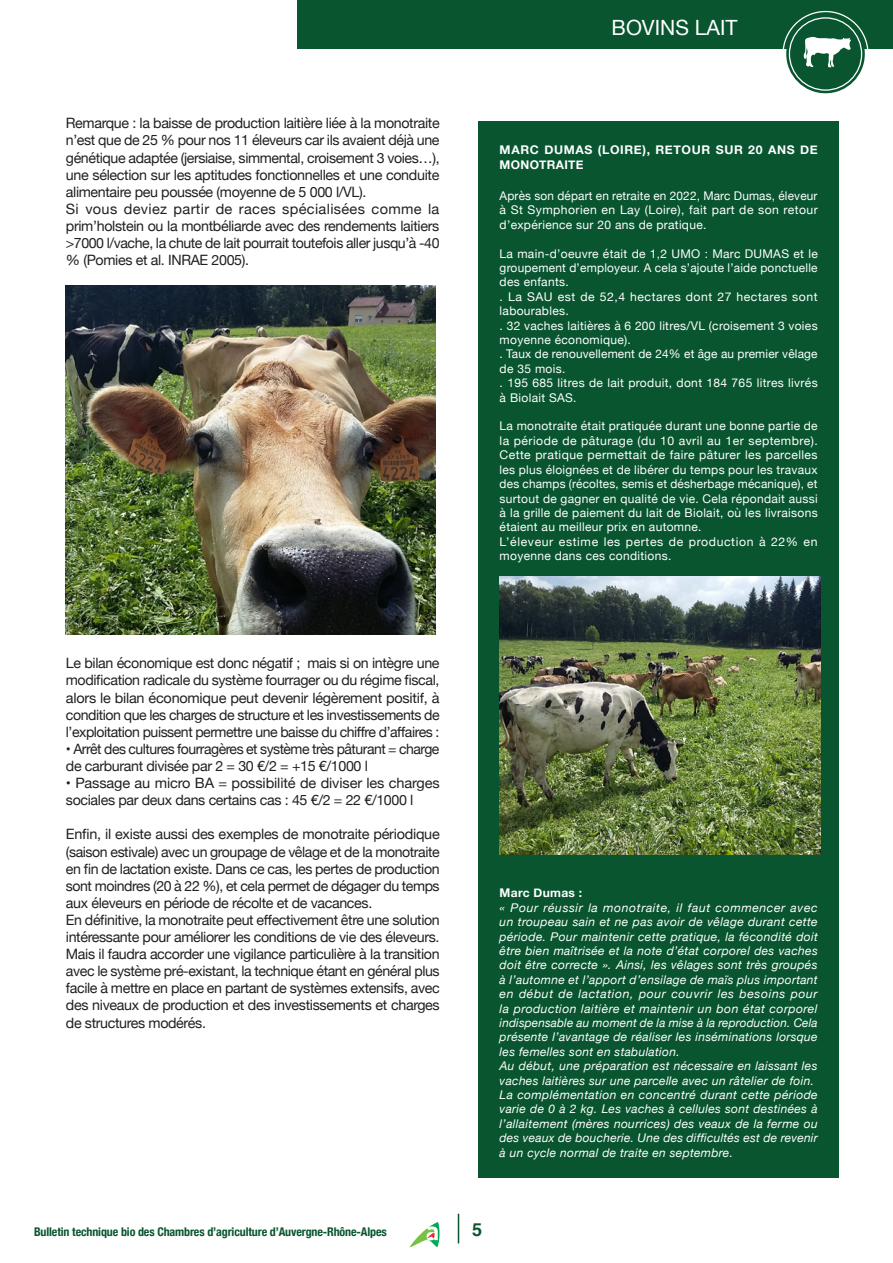
<style>
.page{position:relative;width:893px;height:1263px;background:#fff}
.page>*{position:absolute;margin:0;border:0;box-sizing:border-box;transform-origin:0 0}
.t1{font:21px "Helvetica Neue";color:#fff}
.t2{font:700 18px "Helvetica";color:#085530}
.t3{font:14.25px/17.1px "Helvetica Neue";letter-spacing:-.025em;color:#231f20;text-align:justify}
.t4{font:italic 12px/14.4px "Helvetica Neue";letter-spacing:.025em;color:#fff;text-align:justify}
.t5{font:12px/14.4px "Helvetica Neue";letter-spacing:.025em;color:#fff;text-align:justify}
.t6{font:12px/14.4px "Helvetica Neue";letter-spacing:.05em;color:#fff}
.t7{font:700 condensed 12px "Helvetica Neue";letter-spacing:-.01em;color:#085530}
.t8{font:12px/14.4px "Helvetica Neue";letter-spacing:.045em;color:#fff}
.t9{font:700 12px/14.4px "Helvetica Neue";letter-spacing:.05em;color:#fff}
.t10{font:700 12px "Helvetica Neue";letter-spacing:.025em;color:#fff}
</style>
<div class="page">
<div style="left:298px;top:0;width:595px;height:48px;background:#085530"></div>
<svg style="left:410px;top:1222px;width:30px;height:25px"></svg>
<svg style="left:458px;top:1214px;width:1px;height:29px"></svg>
<div style="left:786px;top:15px;width:79px;height:78px;background:#085530;border-radius:50%"></div>
<div style="left:789px;top:17px;width:73px;height:74px;border:1px solid #fff;border-radius:50%"></div>
<svg style="left:803px;top:36px;width:48px;height:31px"></svg>
<img style="left:66px;top:285px;width:370px;height:349px">
<div style="left:478px;top:121px;width:361px;height:1057px;background:#085530"></div>
<img style="left:500px;top:577px;width:321px;height:277px">
<p class="t3" style="left:66px;top:116px;width:375px">Remarque : la baisse de production laitière liée à la monotraite n’est que de 25 % pour nos 11 éleveurs car ils avaient déjà une génétique adaptée (jersiaise, simmental, croisement 3 voies…), une sélection sur les aptitudes fonctionnelles et une conduite alimentaire peu poussée (moyenne de 5 000 l/VL).</p>
<p class="t3" style="left:66px;top:201px;width:375px">Si vous deviez partir de races spécialisées comme la prim’holstein ou la montbéliarde avec des rendements laitiers &gt;7000 l/vache, la chute de lait pourrait toutefois aller jusqu’à -40 % (Pomies et al. INRAE 2005).</p>
<h1 class="t1" style="left:612px;top:13px;width:127px">BOVINS LAIT</h1>
<p class="t9" style="left:500px;top:143px;width:320px">MARC DUMAS (LOIRE), RETOUR SUR 20 ANS DE<br>MONOTRAITE</p>
<p class="t5" style="left:500px;top:189px;width:320px">Après son départ en retraite en 2022, Marc Dumas, éleveur à St Symphorien en Lay (Loire), fait part de son retour d’expérience sur 20 ans de pratique.</p>
<p class="t5" style="left:500px;top:247px;width:320px">La main-d’oeuvre était de 1,2 UMO : Marc DUMAS et le groupement d’employeur. A cela s’ajoute l’aide ponctuelle des enfants.</p>
<p class="t8" style="left:500px;top:290px;width:319px">. La SAU est de 52,4 hectares dont 27 hectares sont labourables.</p>
<p class="t5" style="left:500px;top:319px;width:319px">. 32 vaches laitières à 6 200 litres/VL (croisement 3 voies moyenne économique).</p>
<p class="t5" style="left:500px;top:348px;width:319px">. Taux de renouvellement de 24% et âge au premier vêlage de 35 mois.</p>
<p class="t5" style="left:500px;top:376px;width:320px">. 195 685 litres de lait produit, dont 184 765 litres livrés à Biolait SAS.</p>
<p class="t5" style="left:500px;top:420px;width:320px">La monotraite était pratiquée durant une bonne partie de la période de pâturage (du 10 avril au 1er septembre).<br>Cette pratique permettait de faire pâturer les parcelles les plus éloignées et de libérer du temps pour les travaux des champs (récoltes, semis et désherbage mécanique), et surtout de gagner en qualité de vie. Cela répondait aussi à la grille de paiement du lait de Biolait, où les livraisons étaient au meilleur prix en automne.</p>
<p class="t6" style="left:500px;top:535px;width:319px">L’éleveur estime les pertes de production à 22% en moyenne dans ces conditions.</p>
<p class="t3" style="left:66px;top:655px;width:375px">Le bilan économique est donc négatif ; mais si on intègre une modification radicale du système fourrager ou du régime fiscal, alors le bilan économique peut devenir légèrement positif, à condition que les charges de structure et les investissements de l’exploitation puissent permettre une baisse du chiffre d’affaires :</p>
<p class="t3" style="left:66px;top:741px;width:375px">• Arrêt des cultures fourragères et système très pâturant = charge de carburant divisée par 2 = 30 €/2 = +15 €/1000 l</p>
<p class="t3" style="left:66px;top:775px;width:375px">• Passage au micro BA = possibilité de diviser les charges sociales par deux dans certains cas : 45 €/2 = 22 €/1000 l</p>
<p class="t3" style="left:66px;top:826px;width:375px">Enfin, il existe aussi des exemples de monotraite périodique (saison estivale) avec un groupage de vêlage et de la monotraite en fin de lactation existe. Dans ce cas, les pertes de production sont moindres (20 à 22 %), et cela permet de dégager du temps aux éleveurs en période de récolte et de vacances.</p>
<p class="t3" style="left:66px;top:912px;width:375px">En définitive, la monotraite peut effectivement être une solution intéressante pour améliorer les conditions de vie des éleveurs.<br>Mais il faudra accorder une vigilance particulière à la transition avec le système pré-existant, la technique étant en général plus facile à mettre en place en partant de systèmes extensifs, avec des niveaux de production et des investissements et charges de structures modérés.</p>
<p class="t10" style="left:500px;top:883px;width:84px">Marc Dumas :</p>
<p class="t4" style="left:500px;top:901px;width:320px">« Pour réussir la monotraite, il faut commencer avec un troupeau sain et ne pas avoir de vêlage durant cette période. Pour maintenir cette pratique, la fécondité doit être bien maîtrisée et la note d’état corporel des vaches doit être correcte ». Ainsi, les vêlages sont très groupés à l’automne et l’apport d’ensilage de maïs plus important en début de lactation, pour couvrir les besoins pour la production laitière et maintenir un bon état corporel indispensable au moment de la mise à la reproduction. Cela présente l’avantage de réaliser les inséminations lorsque les femelles sont en stabulation.</p>
<p class="t4" style="left:500px;top:1059px;width:319px">Au début, une préparation est nécessaire en laissant les vaches laitières sur une parcelle avec un râtelier de foin.</p>
<p class="t4" style="left:500px;top:1088px;width:320px">La complémentation en concentré durant cette période varie de 0 à 2 kg. Les vaches à cellules sont destinées à l’allaitement (mères nourrices) des veaux de la ferme ou des veaux de boucherie. Une des difficultés est de revenir à un cycle normal de traite en septembre.</p>
<p class="t7" style="left:34px;top:1222px;width:354px">Bulletin technique bio des Chambres d’agriculture d’Auvergne-Rhône-Alpes</p>
<p class="t2" style="left:472px;top:1215px;width:12px">5</p>
</div>
